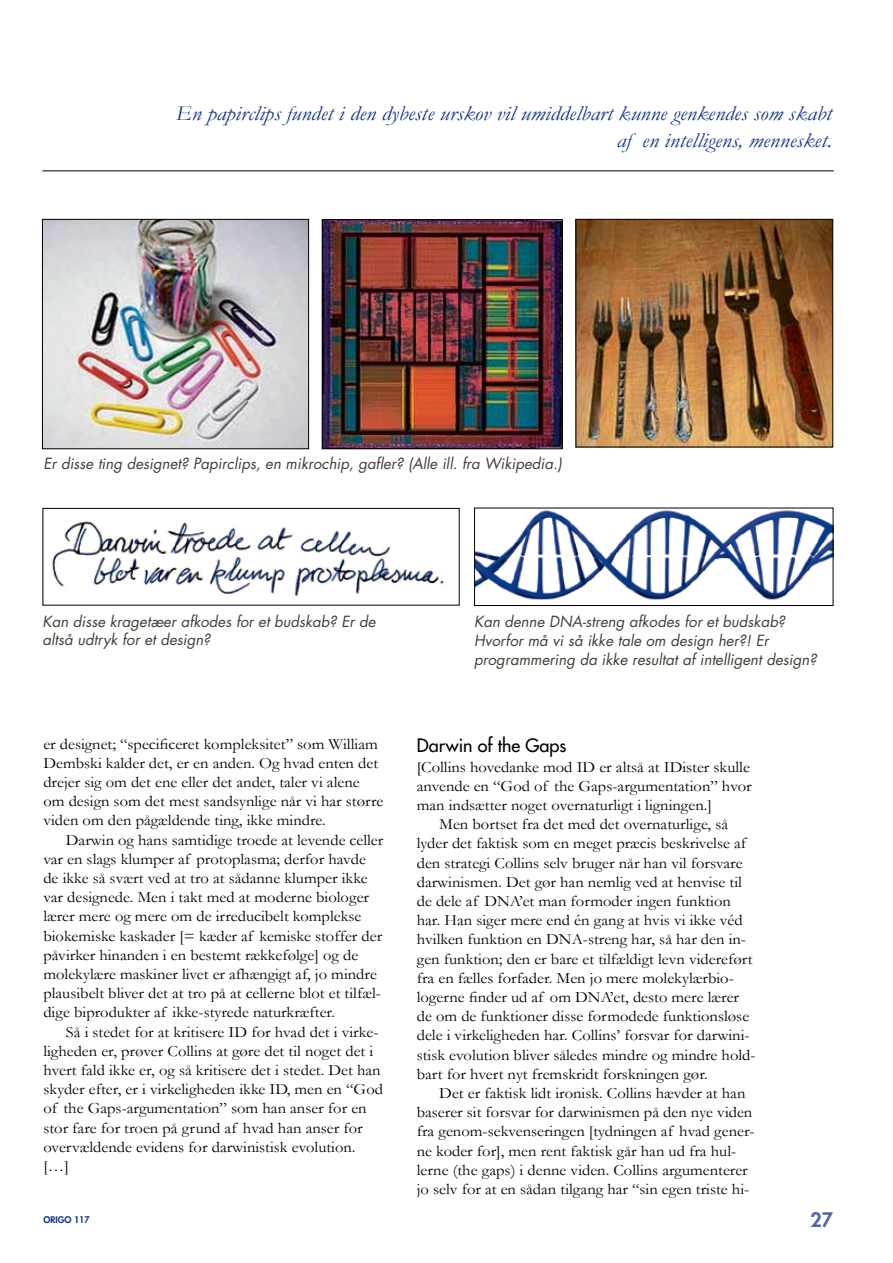
<style>
.page{position:relative;width:893px;height:1263px;background:#fff}
.page>*{position:absolute;margin:0;border:0;box-sizing:border-box;transform-origin:0 0}
.t1{font:italic 21px/27px "Garamond";color:#153485;text-align:right;scale:1.1 1}
.t2{font:800 19.5px "Futura";color:#4f67a3}
.t3{font:18px "Futura";color:#000}
.t4{font:15.75px/19.2px "Garamond";color:#000;scale:1.05 1}
.t5{font:italic 15px/19.2px "Futura";color:#453e36}
.t6{font:800 9px "Futura";color:#153485}
</style>
<div class="page">
<img style="left:44px;top:221px;width:263px;height:226px">
<div style="left:42px;top:219px;width:267px;height:230px;border:1px solid #000"></div>
<img style="left:324px;top:221px;width:237px;height:226px">
<div style="left:322px;top:219px;width:241px;height:230px;border:1px solid #000"></div>
<img style="left:578px;top:221px;width:253px;height:224px">
<div style="left:576px;top:219px;width:257px;height:228px;border:1px solid #000"></div>
<img style="left:51px;top:521px;width:393px;height:76px">
<div style="left:43px;top:508px;width:417px;height:97px;border:1px solid #000"></div>
<img style="left:476px;top:510px;width:355px;height:90px">
<div style="left:474px;top:508px;width:359px;height:98px;border:1px solid #000"></div>
<hr style="left:43px;top:170px;width:791px;height:1px;background:#000">
<h1 class="t1" style="left:176px;top:99px;width:598px">En papirclips fundet i den dybeste urskov vil umiddelbart kunne genkendes som skabt af en intelligens, mennesket.</h1>
<p class="t5" style="left:43px;top:454px;width:520px">Er disse ting designet? Papirclips, en mikrochip, gafler? (Alle ill. fra Wikipedia.)</p>
<p class="t5" style="left:43px;top:612px;width:335px;line-height:18px">Kan disse kragetæer afkodes for et budskab? Er de altså udtryk for et design?</p>
<p class="t4" style="left:43px;top:733px;width:325px">er designet; “specificeret kompleksitet” som William Dembski kalder det, er en anden. Og hvad enten det drejer sig om det ene eller det andet, taler vi alene om design som det mest sandsynlige når vi har større viden om den pågældende ting, ikke mindre.</p>
<p class="t4" style="left:43px;top:829px;width:325px;text-indent:23px">Darwin og hans samtidige troede at levende celler var en slags klumper af protoplasma; derfor havde de ikke så svært ved at tro at sådanne klumper ikke var designede. Men i takt med at moderne biologer lærer mere og mere om de irreducibelt komplekse biokemiske kaskader [= kæder af kemiske stoffer der påvirker hinanden i en bestemt rækkefølge] og de molekylære maskiner livet er afhængigt af, jo mindre plausibelt bliver det at tro på at cellerne blot et tilfæl&shy;dige biprodukter af ikke-styrede naturkræfter.</p>
<p class="t4" style="left:43px;top:1021px;width:325px;text-indent:23px">Så i stedet for at kritisere ID for hvad det i virke&shy;ligheden er, prøver Collins at gøre det til noget det i hvert fald ikke er, og så kritisere det i stedet. Det han skyder efter, er i virkeligheden ikke ID, men en “God of the Gaps-argumentation” som han anser for en stor fare for troen på grund af hvad han anser for overvældende evidens for darwinistisk evolution. […]</p>
<p class="t5" style="left:474px;top:612px;width:344px">Kan denne DNA-streng afkodes for et budskab?<br>Hvorfor må vi så ikke tale om design her?! Er programmering da ikke resultat af intelligent design?</p>
<p class="t3" style="left:417px;top:734px;width:151px">Darwin of the Gaps</p>
<p class="t4" style="left:417px;top:757px;width:319px">[Collins hovedanke mod ID er altså at IDister skulle</p>
<p class="t4" style="left:417px;top:776px;width:321px">anvende en “God of the Gaps-argumentation” hvor</p>
<p class="t4" style="left:417px;top:795px;width:283px">man indsætter noget overnaturligt i ligningen.]</p>
<p class="t4" style="left:439px;top:814px;width:277px">Men bortset fra det med det overnaturlige, så</p>
<p class="t4" style="left:417px;top:833px;width:315px">lyder det faktisk som en meget præcis beskrivelse af</p>
<p class="t4" style="left:417px;top:853px;width:312px">den strategi Collins selv bruger når han vil forsvare</p>
<p class="t4" style="left:417px;top:872px;width:311px">darwinismen. Det gør han nemlig ved at henvise til</p>
<p class="t4" style="left:417px;top:891px;width:301px">de dele af DNA’et man formoder ingen funktion</p>
<p class="t4" style="left:417px;top:910px;width:312px">har. Han siger mere end én gang at hvis vi ikke véd</p>
<p class="t4" style="left:417px;top:929px;width:315px">hvilken funktion en DNA-streng har, så har den in-</p>
<p class="t4" style="left:417px;top:949px;width:321px">gen funktion; den er bare et tilfældigt levn videreført</p>
<p class="t4" style="left:417px;top:968px;width:303px">fra en fælles forfader. Men jo mere molekylærbio-</p>
<p class="t4" style="left:417px;top:987px;width:308px">logerne finder ud af om DNA’et, desto mere lærer</p>
<p class="t4" style="left:417px;top:1006px;width:318px">de om de funktioner disse formodede funktionsløse</p>
<p class="t4" style="left:417px;top:1025px;width:319px">dele i virkeligheden har. Collins’ forsvar for darwini-</p>
<p class="t4" style="left:417px;top:1045px;width:324px">stisk evolution bliver således mindre og mindre hold-</p>
<p class="t4" style="left:417px;top:1064px;width:279px">bart for hvert nyt fremskridt forskningen gør.</p>
<p class="t4" style="left:439px;top:1083px;width:293px">Det er faktisk lidt ironisk. Collins hævder at han</p>
<p class="t4" style="left:417px;top:1102px;width:321px">baserer sit forsvar for darwinismen på den nye viden</p>
<p class="t4" style="left:417px;top:1121px;width:323px">fra genom-sekvenseringen [tydningen af hvad gener-</p>
<p class="t4" style="left:417px;top:1141px;width:306px">ne koder for], men rent faktisk går han ud fra hul-</p>
<p class="t4" style="left:417px;top:1160px;width:317px">lerne (the gaps) i denne viden. Collins argumenterer</p>
<p class="t4" style="left:417px;top:1179px;width:318px">jo selv for at en sådan tilgang har “sin egen triste hi-</p>
<p class="t6" style="left:43px;top:1214px;width:48px">Origo 117</p>
<p class="t2" style="left:810px;top:1208px;width:24px">27</p>
</div>
